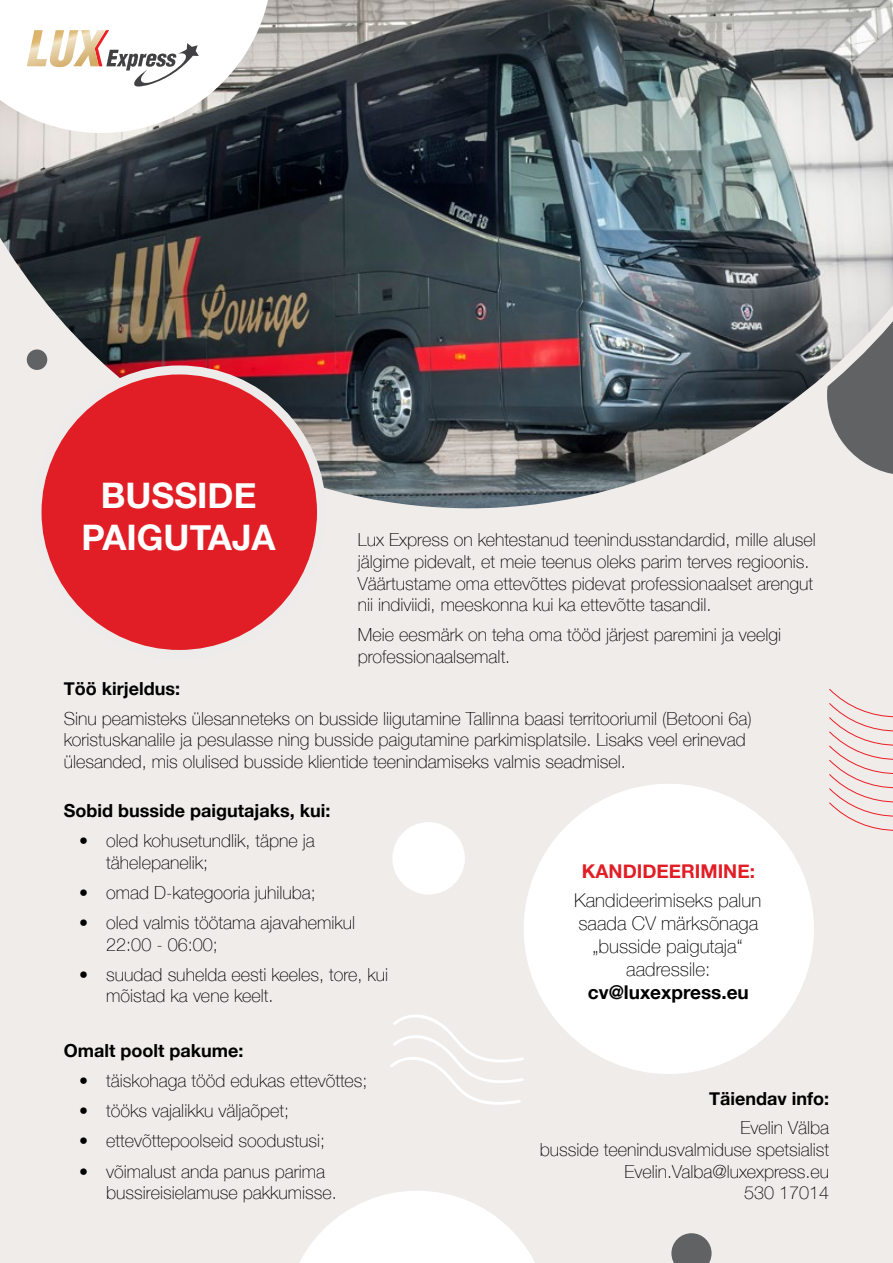
<style>
.page{position:relative;width:893px;height:1263px;background:#efecea}
.page>*{position:absolute;margin:0;border:0;box-sizing:border-box;transform-origin:0 0}
.t1{font:700 35.1px/41.8px "Helvetica Neue";color:#fff;text-align:center}
.t2{font:100 19.05px/22.8px "Helvetica Neue";color:#000;text-align:center}
.t3{font:700 19.05px "Helvetica Neue";color:#000}
.t4{font:700 19.05px "Helvetica Neue";color:#e11e25}
.t5{font:100 18px/21.6px "Helvetica Neue";color:#000}
.t6{font:700 18px "Helvetica Neue";color:#000}
</style>
<div class="page">
<div style="left:524px;top:784px;width:290px;height:290px;background:#fff;border-radius:50%"></div>
<svg style="left:299px;top:1191px;width:236px;height:72px"></svg>
<div style="left:392px;top:822px;width:73px;height:72px;background:#fff;border-radius:50%"></div>
<svg style="left:671px;top:1233px;width:41px;height:30px"></svg>
<img style="left:0;top:0;width:893px;height:509px">
<div style="left:37px;top:370px;width:284px;height:284px;background:#e11e25;border-radius:50%"></div>
<div style="left:33px;top:365px;width:293px;height:294px;border:9px solid #eeecea;border-radius:50%"></div>
<svg style="left:0;top:0;width:272px;height:133px;background:#dfdedc"></svg>
<svg style="left:390px;top:1015px;width:134px;height:90px"></svg>
<svg style="left:829px;top:689px;width:64px;height:142px"></svg>
<h1 class="t1" style="left:82px;top:476px;width:196px">BUSSIDE<br>PAIGUTAJA</h1>
<p class="t5" style="left:358px;top:528px;width:459px">Lux Express on kehtestanud teenindusstandardid, mille alusel jälgime pidevalt, et meie teenus oleks parim terves regioonis.<br>Väärtustame oma ettevõttes pidevat professionaalset arengut nii indiviidi, meeskonna kui ka ettevõtte tasandil.</p>
<p class="t5" style="left:358px;top:623px;width:425px">Meie eesmärk on teha oma tööd järjest paremini ja veelgi professionaalsemalt.</p>
<p class="t6" style="left:64px;top:674px;width:118px">Töö kirjeldus:</p>
<p class="t5" style="left:64px;top:707px;width:689px">Sinu peamisteks ülesanneteks on busside liigutamine Tallinna baasi territooriumil (Betooni 6a) koristuskanalile ja pesulasse ning busside paigutamine parkimisplatsile. Lisaks veel erinevad ülesanded, mis olulised busside klientide teenindamiseks valmis seadmisel.</p>
<p class="t6" style="left:64px;top:796px;width:268px">Sobid busside paigutajaks, kui:</p>
<p class="t5" style="left:106px;top:829px;width:210px;text-indent:-27px">• oled kohusetundlik, täpne ja tähelepanelik;</p>
<p class="t5" style="left:79px;top:881px;width:238px">• omad D-kategooria juhiluba;</p>
<p class="t5" style="left:106px;top:911px;width:250px;text-indent:-27px">• oled valmis töötama ajavahemikul<br>22:00 - 06:00;</p>
<p class="t5" style="left:106px;top:963px;width:283px;text-indent:-27px">• suudad suhelda eesti keeles, tore, kui mõistad ka vene keelt.</p>
<p class="t6" style="left:64px;top:1037px;width:181px">Omalt poolt pakume:</p>
<p class="t5" style="left:79px;top:1069px;width:290px">• täiskohaga tööd edukas ettevõttes;</p>
<p class="t5" style="left:79px;top:1099px;width:211px">• tööks vajalikku väljaõpet;</p>
<p class="t5" style="left:79px;top:1129px;width:247px">• ettevõttepoolseid soodustusi;</p>
<p class="t5" style="left:106px;top:1159px;width:232px;text-indent:-27px">• võimalust anda panus parima bussireisielamuse pakkumisse.</p>
<p class="t4" style="left:582px;top:856px;width:175px">KANDIDEERIMINE:</p>
<p class="t2" style="left:574px;top:888px;width:189px">Kandideerimiseks palun saada CV märksõnaga „busside paigutaja“ aadressile:</p>
<p class="t3" style="left:588px;top:977px;width:162px">cv@luxexpress.eu</p>
<p class="t6" style="left:709px;top:1085px;width:121px">Täiendav info:</p>
<p class="t5" style="left:540px;top:1116px;width:291px;text-align:right">Evelin Välba<br>busside teenindusvalmiduse spetsialist<br>Evelin.Valba@luxexpress.eu<br>530 17014</p>
</div>
